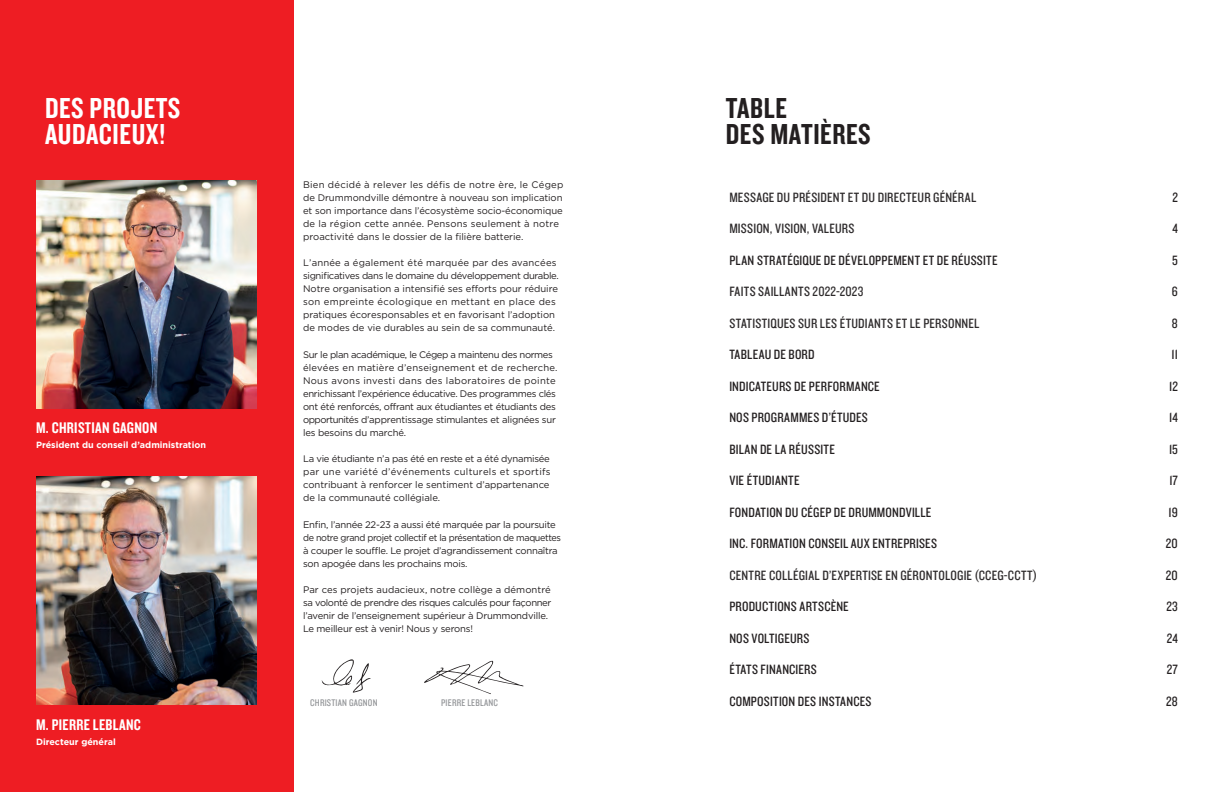
<style>
.page{position:relative;width:1224px;height:792px;background:#fff}
.page>*{position:absolute;margin:0;border:0;box-sizing:border-box;transform-origin:0 0}
.Titre{font:30px/26px "Knockout HTF49 Liteweight";letter-spacing:.02em;color:#fff}
.Titre-2{font:30px/26px "Knockout HTF49 Liteweight";letter-spacing:.02em;color:#231f20}
.sous-titre{font:16px "Knockout HTF49 Liteweight";letter-spacing:.02em;color:#fff}
.Titre-3{font:14px "Knockout 29 Junior Ltweight";letter-spacing:.015em;color:#231f20}
.Texte_courant{font:14px "Knockout 29 Junior Ltweight";letter-spacing:.015em;color:#2e2b2c}
.sous-titre-2{font:10px "Knockout 29 Junior Ltweight";letter-spacing:.02em;color:#939598}
.texte_courant{font:9.5px/13px "Gotham HTF";letter-spacing:-.01em;color:#231f20}
.texte_courant-2{font:9.5px/13px "Gotham HTF";letter-spacing:-.03em;color:#231f20}
.texte_courant-3{font:700 9px "Gotham HTF";color:#fff}
</style>
<div class="page">
<div style="left:0;top:0;width:294px;height:792px;background:#ee1d23"></div>
<img style="left:36px;top:476px;width:220px;height:229px">
<img style="left:36px;top:180px;width:220px;height:229px">
<svg style="left:322px;top:659px;width:49px;height:34px"></svg>
<svg style="left:424px;top:661px;width:100px;height:33px"></svg>
<p class="Titre" style="left:45px;top:96px;width:137px">DES PROJETS<br>AUDACIEUX!</p>
<p class="sous-titre" style="left:36px;top:419px;width:123px">M. CHRISTIAN GAGNON</p>
<p class="texte_courant-3" style="left:36px;top:440px;width:172px">Président du conseil d’administration</p>
<p class="sous-titre" style="left:36px;top:716px;width:106px">M. PIERRE LEBLANC</p>
<p class="texte_courant-3" style="left:36px;top:736px;width:81px">Directeur général</p>
<p class="texte_courant" style="left:303px;top:178px;width:262px">Bien décidé à relever les défis de notre ère, le Cégep de Drummondville démontre à nouveau son implication et son importance dans l’écosystème socio-économique de la région cette année. Pensons seulement à notre proactivité dans le dossier de la filière batterie.</p>
<p class="texte_courant" style="left:303px;top:256px;width:257px">L’année a également été marquée par des avancées significatives dans le domaine du développement durable.<br>Notre organisation a intensifié ses efforts pour réduire son empreinte écologique en mettant en place des pratiques écoresponsables et en favorisant l’adoption de modes de vie durables au sein de sa communauté.</p>
<p class="texte_courant-2" style="left:303px;top:348px;width:256px">Sur le plan académique, le Cégep a maintenu des normes élevées en matière d’enseignement et de recherche.<br>Nous avons investi dans des laboratoires de pointe enrichissant l’expérience éducative. Des programmes clés ont été renforcés, offrant aux étudiantes et étudiants des opportunités d’apprentissage stimulantes et alignées sur les besoins du marché.</p>
<p class="texte_courant" style="left:303px;top:452px;width:249px;text-align:justify">La vie étudiante n’a pas été en reste et a été dynamisée par une variété d’événements culturels et sportifs contribuant à renforcer le sentiment d’appartenance de la communauté collégiale.</p>
<p class="texte_courant" style="left:303px;top:517px;width:260px">Enfin, l’année 22-23 a aussi été marquée par la poursuite de notre grand projet collectif et la présentation de maquettes à couper le souffle. Le projet d’agrandissement connaîtra son apogée dans les prochains mois.</p>
<p class="texte_courant" style="left:303px;top:583px;width:250px">Par ces projets audacieux, notre collège a démontré sa volonté de prendre des risques calculés pour façonner l’avenir de l’enseignement supérieur à Drummondville.<br>Le meilleur est à venir! Nous y serons!</p>
<p class="sous-titre-2" style="left:310px;top:696px;width:69px">CHRISTIAN GAGNON</p>
<p class="sous-titre-2" style="left:441px;top:696px;width:58px">PIERRE LEBLANC</p>
<p class="Titre-2" style="left:726px;top:96px;width:147px">TABLE<br>DES MATIÈRES</p>
<p class="Texte_courant" style="left:729px;top:188px;width:248px">MESSAGE DU PRÉSIDENT ET DU DIRECTEUR GÉNÉRAL</p>
<p class="Titre-3" style="left:1172px;top:188px;width:7px">2</p>
<p class="Texte_courant" style="left:729px;top:220px;width:126px">MISSION, VISION, VALEURS</p>
<p class="Titre-3" style="left:1172px;top:220px;width:7px">4</p>
<p class="Titre-3" style="left:729px;top:251px;width:270px">PLAN STRATÉGIQUE DE DÉVELOPPEMENT ET DE RÉUSSITE</p>
<p class="Titre-3" style="left:1172px;top:251px;width:7px">5</p>
<p class="Texte_courant" style="left:729px;top:283px;width:135px">FAITS SAILLANTS 2022-2023</p>
<p class="Titre-3" style="left:1172px;top:283px;width:7px">6</p>
<p class="Texte_courant" style="left:729px;top:314px;width:251px">STATISTIQUES SUR LES ÉTUDIANTS ET LE PERSONNEL</p>
<p class="Titre-3" style="left:1172px;top:314px;width:7px">8</p>
<p class="Titre-3" style="left:729px;top:346px;width:87px">TABLEAU DE BORD</p>
<p class="Titre-3" style="left:1172px;top:346px;width:8px">11</p>
<p class="Titre-3" style="left:729px;top:377px;width:152px">INDICATEURS DE PERFORMANCE</p>
<p class="Titre-3" style="left:1169px;top:377px;width:10px">12</p>
<p class="Titre-3" style="left:729px;top:409px;width:140px">NOS PROGRAMMES D’ÉTUDES</p>
<p class="Titre-3" style="left:1169px;top:409px;width:10px">14</p>
<p class="Titre-3" style="left:729px;top:440px;width:107px">BILAN DE LA RÉUSSITE</p>
<p class="Titre-3" style="left:1169px;top:440px;width:10px">15</p>
<p class="Titre-3" style="left:729px;top:472px;width:72px">VIE ÉTUDIANTE</p>
<p class="Titre-3" style="left:1169px;top:472px;width:10px">17</p>
<p class="Titre-3" style="left:729px;top:503px;width:203px">FONDATION DU CÉGEP DE DRUMMONDVILLE</p>
<p class="Titre-3" style="left:1169px;top:503px;width:11px">19</p>
<p class="Titre-3" style="left:729px;top:535px;width:209px">INC. FORMATION CONSEIL AUX ENTREPRISES</p>
<p class="Titre-3" style="left:1166px;top:535px;width:13px">20</p>
<p class="Texte_courant" style="left:729px;top:566px;width:310px">CENTRE COLLÉGIAL D’EXPERTISE EN GÉRONTOLOGIE (CCEG-CCTT)</p>
<p class="Titre-3" style="left:1166px;top:566px;width:13px">20</p>
<p class="Titre-3" style="left:729px;top:598px;width:121px">PRODUCTIONS ARTSCÈNE</p>
<p class="Titre-3" style="left:1166px;top:598px;width:13px">23</p>
<p class="Titre-3" style="left:729px;top:629px;width:81px">NOS VOLTIGEURS</p>
<p class="Titre-3" style="left:1167px;top:629px;width:13px">24</p>
<p class="Titre-3" style="left:729px;top:660px;width:89px">ÉTATS FINANCIERS</p>
<p class="Titre-3" style="left:1167px;top:660px;width:13px">27</p>
<p class="Titre-3" style="left:729px;top:692px;width:144px">COMPOSITION DES INSTANCES</p>
<p class="Titre-3" style="left:1166px;top:692px;width:13px">28</p>
</div>
